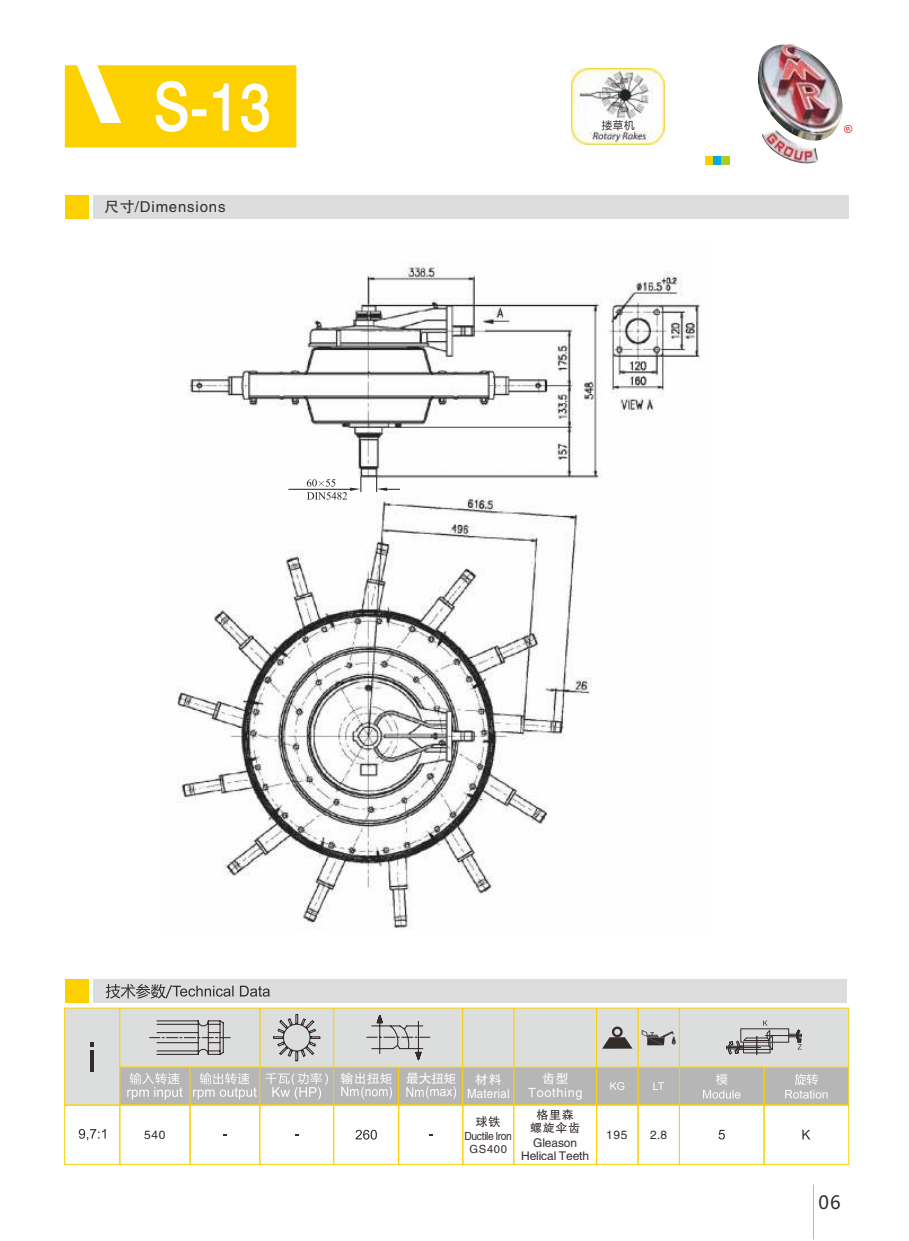
<style>
.page{position:relative;width:909px;height:1241px;background:#fff}
.page>*{position:absolute;margin:0;border:0;box-sizing:border-box;transform-origin:0 0}
.t1{font:18px "Microsoft Ya Hei";color:#332c2b}
.t2{font:15px "FZHTJW GB1 0";letter-spacing:.055em;color:#332c2b}
.t3{font:12.75px/14.4px "FZHTJW GB1 0";letter-spacing:.055em;color:#fefefe;text-align:center}
.t4{font:12.75px/14.4px "FZHTJW GB1 0";letter-spacing:.02em;color:#fefefe;text-align:center}
.t5{font:12.75px "FZHTJW GB1 0";letter-spacing:-.03em;color:#fefefe}
.t6{font:12px/13.5px "FZHTJW GB1 0";letter-spacing:-.01em;color:#332c2b;text-align:center}
.t7{font:11.25px "FZHTJW GB1 0";letter-spacing:-.03em;color:#332c2b;scale:.91 1}
.t8{font:11.25px "FZHTJW GB1 0";letter-spacing:-.03em;color:#332c2b}
.t9{font:10.5px "Microsoft Ya Hei";color:#332c2b}
</style>
<div class="page">
<img style="left:758px;top:44px;width:84px;height:119px">
<svg style="left:844px;top:125px;width:8px;height:8px"></svg>
<div style="left:705px;top:156px;width:8px;height:9px;background:#fdd100"></div>
<div style="left:713px;top:156px;width:8px;height:9px;background:#00aceb"></div>
<div style="left:721px;top:156px;width:8px;height:9px;background:#acce22"></div>
<hr style="left:813px;top:1184px;width:1px;height:55px;background:#b6b6b7">
<img style="left:571px;top:68px;width:94px;height:77px">
<svg style="left:65px;top:65px;width:231px;height:82px;background:#fdd829"></svg>
<img style="left:177px;top:262px;width:524px;height:668px">
<hr style="left:289px;top:489px;width:63px;height:1px;background:#1e1b1e">
<svg style="left:307px;top:477px;width:54px;height:22px"></svg>
<svg style="left:376px;top:477px;width:24px;height:15px"></svg>
<div style="left:93px;top:195px;width:756px;height:24px;background:#dcdddd"></div>
<div style="left:65px;top:195px;width:23px;height:24px;background:#fdd100"></div>
<div style="left:93px;top:979px;width:753px;height:23px;background:#dcdddd"></div>
<div style="left:65px;top:979px;width:23px;height:23px;background:#fdd100"></div>
<svg style="left:106px;top:984px;width:164px;height:14px"></svg>
<svg style="left:718px;top:1129px;width:7px;height:10px"></svg>
<svg style="left:802px;top:1129px;width:8px;height:10px"></svg>
<div style="left:64px;top:1104px;width:56px;height:60px;border:1px solid #fdd100"></div>
<div style="left:119px;top:1104px;width:71px;height:60px;border:1px solid #fdd100"></div>
<div style="left:259px;top:1104px;width:75px;height:60px;border:1px solid #fdd100"></div>
<div style="left:190px;top:1104px;width:70px;height:60px;border:1px solid #fdd100"></div>
<div style="left:333px;top:1104px;width:66px;height:60px;border:1px solid #fdd100"></div>
<div style="left:398px;top:1104px;width:65px;height:60px;border:1px solid #fdd100"></div>
<div style="left:637px;top:1104px;width:43px;height:60px;border:1px solid #fdd100"></div>
<div style="left:462px;top:1104px;width:52px;height:60px;border:1px solid #fdd100"></div>
<div style="left:763px;top:1104px;width:86px;height:60px;border:1px solid #fdd100"></div>
<svg style="left:79px;top:1128px;width:27px;height:12px"></svg>
<svg style="left:355px;top:1129px;width:22px;height:10px"></svg>
<svg style="left:64px;top:1007px;width:785px;height:98px;background:#cccbc2"></svg>
<p class="t2" style="left:104px;top:199px;width:123px">尺寸/Dimensions</p>
<p class="t9" style="left:602px;top:120px;width:34px">搂草机</p>
<p class="t5" style="left:340px;top:1071px;width:117px">输出扭矩 最大扭矩</p>
<p class="t4" style="left:467px;top:1072px;width:44px">材料<br>Material</p>
<p class="t3" style="left:528px;top:1071px;width:56px">齿型<br>Toothing</p>
<p class="t6" style="left:530px;top:1107px;width:51px">格里森螺旋伞齿</p>
<p class="t6" style="left:521px;top:1136px;width:69px">Gleason<br>Helical Teeth</p>
<p class="t6" style="left:476px;top:1115px;width:26px">球铁</p>
<p class="t7" style="left:464px;top:1129px;width:54px">Ductile lron</p>
<p class="t6" style="left:144px;top:1127px;width:23px">540</p>
<p class="t6" style="left:606px;top:1127px;width:23px">195</p>
<p class="t6" style="left:650px;top:1127px;width:19px">2.8</p>
<p class="t8" style="left:469px;top:1142px;width:39px">GS400</p>
<h1 class="t1" style="left:818px;top:1194px;width:24px">06</h1>
</div>
